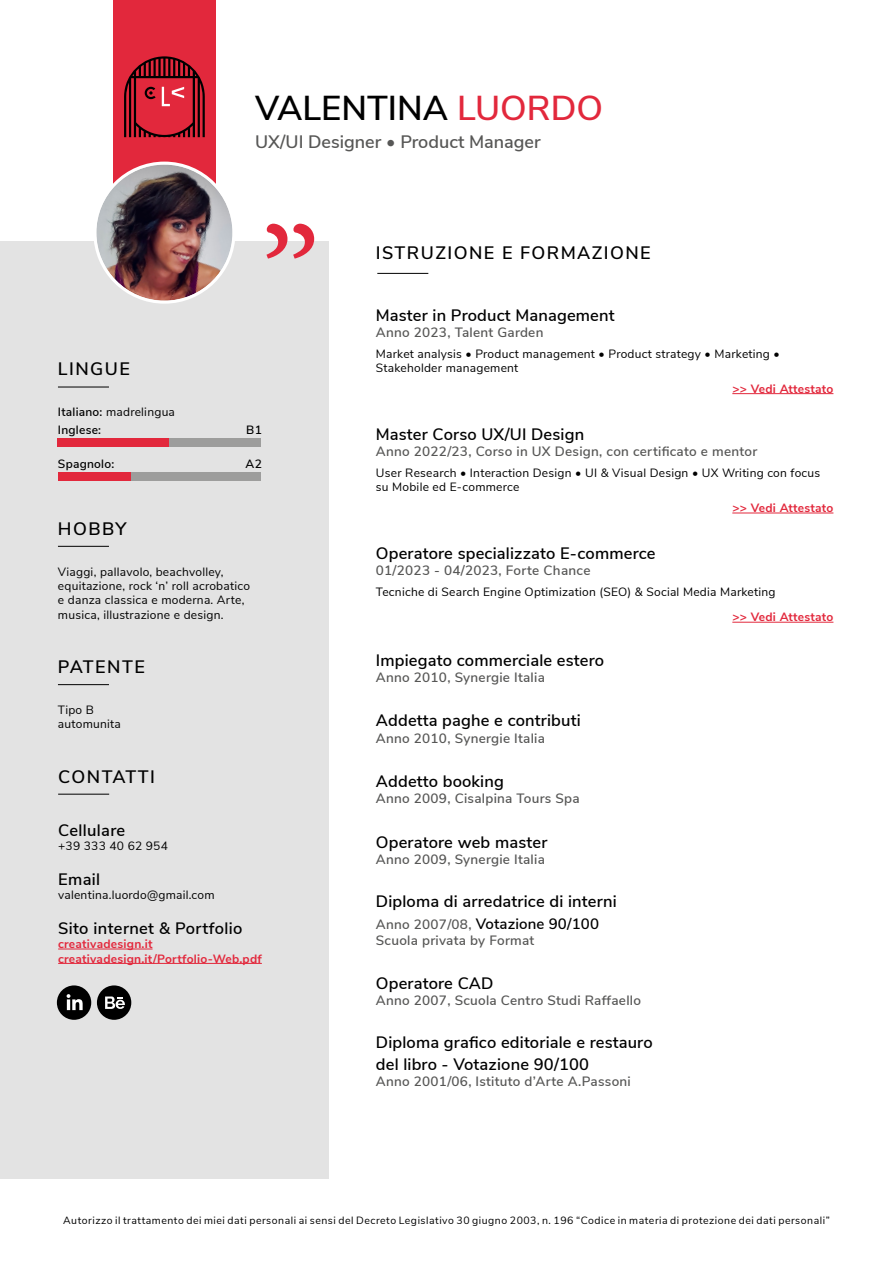
<style>
.page{position:relative;width:893px;height:1263px;background:#fff}
.page>*{position:absolute;margin:0;border:0;box-sizing:border-box;transform-origin:0 0}
.t1{font:600 34.5px "Nunito Sans";color:#000}
.t2{font:600 18px "Nunito Sans";letter-spacing:.08em;color:#000}
.t3{font:600 18px "Nunito Sans";color:#575756}
.t4{font:600 16.5px/21.6px "Nunito Sans";letter-spacing:.01em;color:#000}
.t5{font:600 15px "Nunito Sans";letter-spacing:.01em;color:#000}
.t6{font:600 13.5px "Nunito Sans";letter-spacing:.02em;color:#575756}
.t7{font:12px/14.4px "Nunito Sans";letter-spacing:.02em;color:#000}
.t8{font:700 12px/14.4px "Nunito Sans";letter-spacing:.02em;color:#e2283c}
.t9{font:600 12px/18.1px "Nunito Sans";letter-spacing:.02em;color:#000}
.t10{font:10.5px "Nunito Sans";letter-spacing:.05em;color:#000}
.s1{color:#e2283c}
.s2{font-weight:400}
.s3{font-size:13.5px;color:#575756}
</style>
<div class="page">
<div style="left:113px;top:0;width:102px;height:276px;background:#e2283c"></div>
<div style="left:0;top:241px;width:329px;height:938px;background:#e3e3e3"></div>
<svg style="left:95px;top:163px;width:139px;height:139px"></svg>
<img style="left:96px;top:165px;width:136px;height:136px;border-radius:68px">
<div style="left:93px;top:162px;width:142px;height:142px;border:3px solid #fff;border-radius:50%"></div>
<svg style="left:266px;top:224px;width:48px;height:35px"></svg>
<svg style="left:124px;top:56px;width:81px;height:81px"></svg>
<hr style="left:377px;top:273px;width:51px;height:1px;background:#000">
<hr style="left:58px;top:684px;width:51px;height:1px;background:#000">
<hr style="left:58px;top:546px;width:51px;height:1px;background:#000">
<hr style="left:58px;top:387px;width:51px;height:1px;background:#000">
<div style="left:58px;top:438px;width:203px;height:9px;background:#9d9d9c"></div>
<div style="left:58px;top:438px;width:111px;height:9px;background:#e2283c"></div>
<div style="left:58px;top:472px;width:203px;height:8px;background:#9d9d9c"></div>
<div style="left:58px;top:472px;width:72px;height:8px;background:#e2283c"></div>
<hr style="left:732px;top:393px;width:101px;height:1px;background:#e2283c">
<hr style="left:732px;top:513px;width:101px;height:1px;background:#e2283c">
<hr style="left:732px;top:622px;width:101px;height:1px;background:#e2283c">
<div style="left:97px;top:985px;width:34px;height:35px;background:#000;border-radius:50%"></div>
<svg style="left:105px;top:996px;width:20px;height:13px"></svg>
<div style="left:57px;top:985px;width:34px;height:35px;background:#000;border-radius:50%"></div>
<svg style="left:67px;top:994px;width:16px;height:16px"></svg>
<hr style="left:58px;top:794px;width:51px;height:1px;background:#000">
<hr style="left:58px;top:949px;width:95px;height:1px;background:#e2283c">
<hr style="left:58px;top:963px;width:204px;height:1px;background:#e2283c">
<h1 class="t1" style="left:255px;top:83px;width:349px">VALENTINA <span class="s1">LUORDO</span></h1>
<h2 class="t3" style="left:255px;top:129px;width:287px">UX/UI Designer • Product Manager</h2>
<h2 class="t2" style="left:58px;top:356px;width:73px">LINGUE</h2>
<p class="t9" style="left:58px;top:402px;width:119px">Italiano: <span class="s2">madrelingua<br></span>Inglese:</p>
<p class="t9" style="left:246px;top:420px;width:17px">B1</p>
<p class="t9" style="left:58px;top:454px;width:58px">Spagnolo:</p>
<p class="t9" style="left:246px;top:454px;width:18px">A2</p>
<h2 class="t2" style="left:58px;top:515px;width:70px">HOBBY</h2>
<p class="t7" style="left:58px;top:563px;width:194px">Viaggi, pallavolo, beachvolley, equitazione, rock ‘n’ roll acrobatico e danza classica e moderna. Arte, musica, illustrazione e design.</p>
<h2 class="t2" style="left:58px;top:654px;width:88px">PATENTE</h2>
<p class="t7" style="left:58px;top:702px;width:64px">Tipo B automunita</p>
<h2 class="t2" style="left:58px;top:763px;width:98px">CONTATTI</h2>
<h3 class="t4" style="left:58px;top:818px;width:69px">Cellulare</h3>
<p class="t7" style="left:58px;top:838px;width:111px">+39 333 40 62 954</p>
<h3 class="t4" style="left:58px;top:867px;width:44px">Email</h3>
<p class="t7" style="left:58px;top:887px;width:158px">valentina.luordo@gmail.com</p>
<h3 class="t4" style="left:58px;top:916px;width:186px">Sito internet &amp; Portfolio</h3>
<p class="t8" style="left:58px;top:936px;width:205px">creativadesign.it creativadesign.it/Portfolio-Web.pdf</p>
<h2 class="t2" style="left:376px;top:239px;width:276px">ISTRUZIONE E FORMAZIONE</h2>
<h3 class="t4" style="left:376px;top:303px;width:240px">Master in Product Management</h3>
<p class="t6" style="left:376px;top:322px;width:169px">Anno 2023, Talent Garden</p>
<p class="t7" style="left:376px;top:345px;width:405px">Market analysis • Product management • Product strategy • Marketing •<br>Stakeholder management</p>
<p class="t8" style="left:732px;top:381px;width:103px">&gt;&gt; Vedi Attestato</p>
<h3 class="t4" style="left:376px;top:422px;width:210px">Master Corso UX/UI Design</h3>
<p class="t6" style="left:376px;top:442px;width:383px">Anno 2022/23, Corso in UX Design, con certificato e mentor</p>
<p class="t7" style="left:376px;top:465px;width:446px">User Research • Interaction Design • UI &amp; Visual Design • UX Writing con focus su Mobile ed E-commerce</p>
<p class="t8" style="left:732px;top:500px;width:103px">&gt;&gt; Vedi Attestato</p>
<h3 class="t4" style="left:376px;top:542px;width:281px">Operatore specializzato E-commerce</h3>
<p class="t6" style="left:376px;top:561px;width:216px">01/2023 - 04/2023, Forte Chance</p>
<p class="t7" style="left:376px;top:584px;width:401px">Tecniche di Search Engine Optimization (SEO) &amp; Social Media Marketing</p>
<p class="t8" style="left:732px;top:609px;width:103px">&gt;&gt; Vedi Attestato</p>
<h3 class="t4" style="left:376px;top:648px;width:230px">Impiegato commerciale estero</h3>
<p class="t6" style="left:376px;top:667px;width:171px">Anno 2010, Synergie Italia</p>
<h3 class="t4" style="left:376px;top:709px;width:206px">Addetta paghe e contributi</h3>
<p class="t6" style="left:376px;top:728px;width:171px">Anno 2010, Synergie Italia</p>
<h3 class="t4" style="left:376px;top:769px;width:130px">Addetto booking</h3>
<p class="t6" style="left:376px;top:789px;width:205px">Anno 2009, Cisalpina Tours Spa</p>
<h3 class="t4" style="left:376px;top:830px;width:173px">Operatore web master</h3>
<p class="t6" style="left:376px;top:849px;width:171px">Anno 2009, Synergie Italia</p>
<h3 class="t4" style="left:376px;top:889px;width:242px">Diploma di arredatrice di interni</h3>
<p class="t5" style="left:376px;top:912px;width:225px"><span class="s3">Anno 2007/08,</span> Votazione 90/100</p>
<p class="t6" style="left:376px;top:930px;width:160px">Scuola privata by Format</p>
<h3 class="t4" style="left:376px;top:972px;width:119px">Operatore CAD</h3>
<p class="t6" style="left:376px;top:991px;width:267px">Anno 2007, Scuola Centro Studi Raffaello</p>
<h3 class="t4" style="left:376px;top:1031px;width:278px">Diploma grafico editoriale e restauro del libro - Votazione 90/100</h3>
<p class="t6" style="left:376px;top:1071px;width:256px">Anno 2001/06, Istituto d’Arte A.Passoni</p>
<p class="t10" style="left:63px;top:1212px;width:768px">Autorizzo il trattamento dei miei dati personali ai sensi del Decreto Legislativo 30 giugno 2003, n. 196 “Codice in materia di protezione dei dati personali”</p>
</div>
